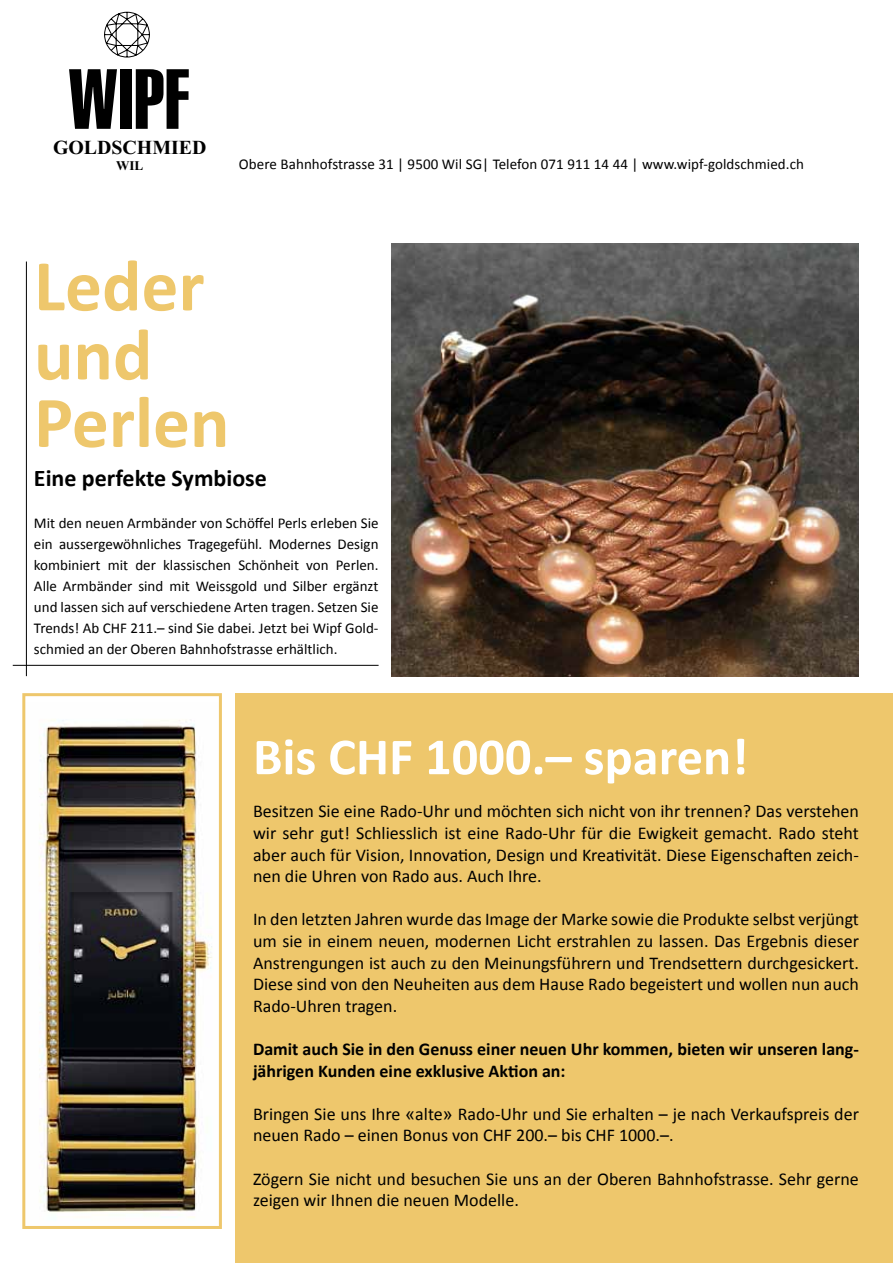
<style>
.page{position:relative;width:893px;height:1263px;background:#fff}
.page>*{position:absolute;margin:0;border:0;box-sizing:border-box;transform-origin:0 0}
.t1{font:82.8px "Swiss 911 X Cm BT";color:#000}
.t2{font:700 73.5px/68.2px "Calibri";color:#eec76c}
.t3{font:700 52.5px "Calibri";color:#fff}
.t4{font:700 24px "Calibri";color:#000}
.t5{font:700 19.8px "Times New Roman";color:#000}
.t6{font:18px/21.6px "Calibri";color:#000;text-align:justify}
.t7{font:700 18px/21.6px "Calibri";color:#000}
.t8{font:15px/21px "Calibri";color:#000;text-align:justify}
.t9{font:700 13.2px "Times New Roman";color:#000}
.s1{font-family:"Arial"}
</style>
<div class="page">
<div style="left:236px;top:693px;width:657px;height:570px;background:#eec76c"></div>
<img style="left:39px;top:720px;width:173px;height:498px">
<div style="left:22px;top:693px;width:200px;height:536px;border:3px solid #eec76c"></div>
<hr style="left:26px;top:261px;width:1px;height:415px;background:#000">
<hr style="left:13px;top:665px;width:366px;height:1px;background:#000">
<img style="left:391px;top:244px;width:468px;height:432px">
<svg style="left:104px;top:12px;width:46px;height:46px"></svg>
<h1 class="t1" style="left:68px;top:46px;width:123px">WIPF</h1>
<p class="t5" style="left:53px;top:134px;width:155px">GOLDSCHMIED</p>
<p class="t9" style="left:116px;top:157px;width:29px">WIL</p>
<p class="t8" style="left:239px;top:154px;width:566px">Obere Bahnhofstrasse 31 | 9500 Wil SG| Telefon 071 911 14 44 | www.wipf-goldschmied.ch</p>
<h2 class="t2" style="left:34px;top:252px;width:197px">Leder und<br>Perlen</h2>
<h3 class="t4" style="left:34px;top:462px;width:234px">Eine perfekte Symbiose</h3>
<p class="t8" style="left:34px;top:513px;width:346px">Mit den neuen Armbänder von Schöffel Perls erleben Sie ein aussergewöhnliches Tragegefühl. Modernes Design kombiniert mit der klassischen Schönheit von Perlen.<br>Alle Armbänder sind mit Weissgold und Silber ergänzt und lassen sich auf verschiedene Arten tragen. Setzen Sie Trends! Ab CHF 211.– sind Sie dabei. Jetzt bei Wipf Gold&shy;schmied an der Oberen Bahnhofstrasse erhältlich.</p>
<h3 class="t3" style="left:253px;top:723px;width:497px">Bis CHF 1000.– sparen!</h3>
<p class="t6" style="left:253px;top:801px;width:607px">Besitzen Sie eine Rado-Uhr und möchten sich nicht von ihr trennen? Das verstehen wir sehr gut! Schliesslich ist eine Rado-Uhr für die Ewigkeit gemacht. Rado steht aber auch für Vision, Innovation, Design und Kreativität. Diese Eigenschaften zeich&shy;nen die Uhren von Rado aus. Auch Ihre.</p>
<p class="t6" style="left:253px;top:909px;width:607px">In den letzten Jahren wurde das Image der Marke sowie die Produkte selbst verjüngt um sie in einem neuen, modernen Licht erstrahlen zu lassen. Das Ergebnis dieser Anstrengungen ist auch zu den Meinungsführern und Trendsettern durchgesickert.<br>Diese sind von den Neuheiten aus dem Hause Rado begeistert und wollen nun auch Rado-Uhren tragen.</p>
<p class="t7" style="left:253px;top:1038px;width:607px">Damit auch Sie in den Genuss einer neuen Uhr kommen, bieten wir unseren lang&shy;jährigen Kunden eine exklusive Aktion an:</p>
<p class="t6" style="left:253px;top:1103px;width:607px">Bringen Sie uns Ihre <span class="s1">«</span>alte<span class="s1">»</span> Rado-Uhr und Sie erhalten – je nach Verkaufspreis der neuen Rado – einen Bonus von CHF 200.– bis CHF 1000.–.</p>
<p class="t6" style="left:253px;top:1168px;width:607px">Zögern Sie nicht und besuchen Sie uns an der Oberen Bahnhofstrasse. Sehr gerne zeigen wir Ihnen die neuen Modelle.</p>
</div>
